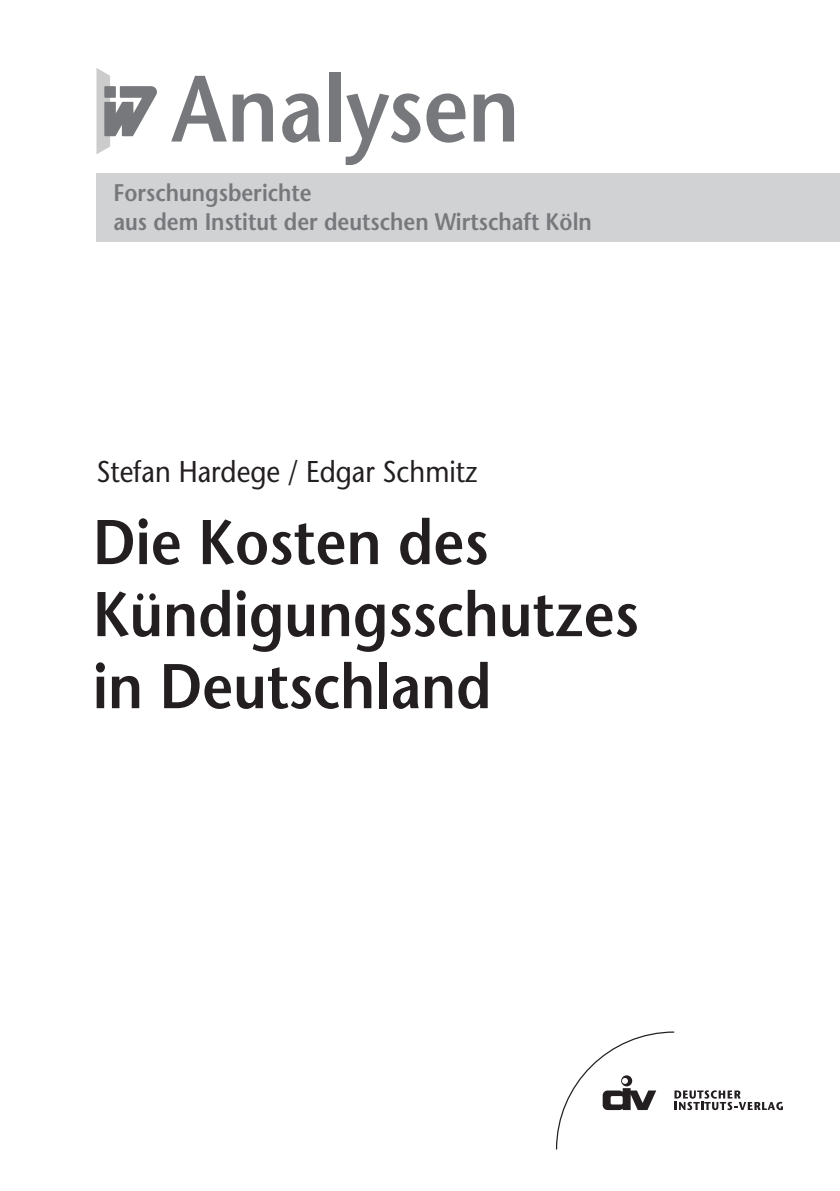
<style>
.page{position:relative;width:840px;height:1191px;background:#fff}
.page>*{position:absolute;margin:0;border:0;box-sizing:border-box;transform-origin:0 0}
.t1{font:600 63px/72px "Stone Sans";color:#231f20;scale:.9 1}
.t2{font:30px "Stone Sans";color:#231f20;scale:.9 1}
.t3{font:600 24px/29px "Stone Sans";color:#76787b;scale:.9 1}
</style>
<div class="page">
<div style="left:96px;top:174px;width:743px;height:68px;background:#d1d2d4"></div>
<svg style="left:555px;top:1031px;width:227px;height:118px"></svg>
<svg style="left:96px;top:68px;width:61px;height:86px"></svg>
<svg style="left:171px;top:76px;width:102px;height:65px"></svg>
<svg style="left:282px;top:93px;width:38px;height:50px"></svg>
<div style="left:329px;top:73px;width:11px;height:68px;background:#76787b"></div>
<svg style="left:345px;top:93px;width:75px;height:72px"></svg>
<svg style="left:426px;top:93px;width:40px;height:50px"></svg>
<svg style="left:473px;top:93px;width:40px;height:48px"></svg>
<p class="t3" style="left:113px;top:178px;width:532px">Forschungsberichte<br>aus dem Institut der deutschen Wirtschaft Köln</p>
<p class="t2" style="left:96px;top:453px;width:424px">Stefan Hardege / Edgar Schmitz</p>
<h1 class="t1" style="left:93px;top:505px;width:608px">Die Kosten des<br>Kündigungsschutzes in Deutschland</h1>
</div>
